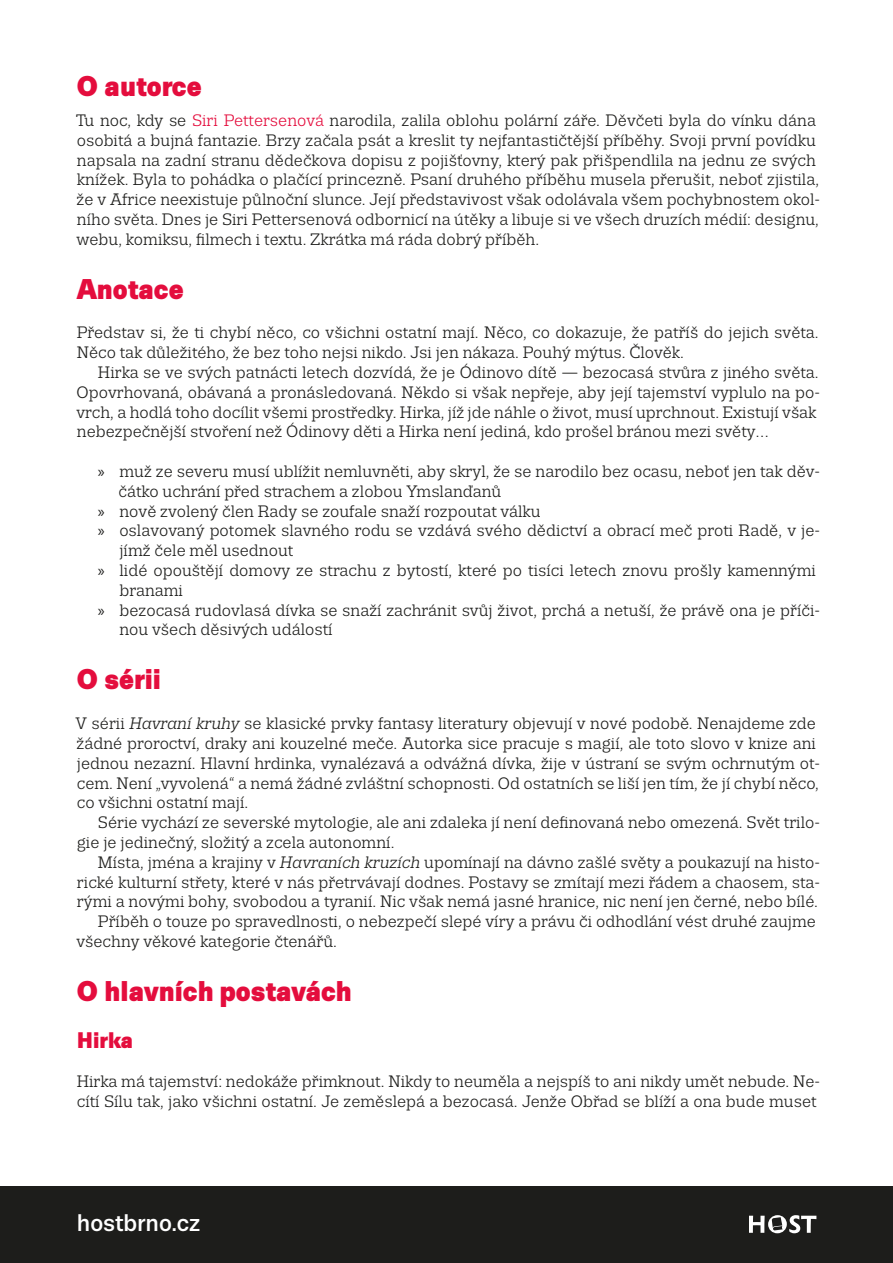
<style>
.page{position:relative;width:893px;height:1263px;background:#fff}
.page>*{position:absolute;margin:0;border:0;box-sizing:border-box;transform-origin:0 0}
.Nadpis_velký{font:900 28.5px "Trivia Sans";color:#e40d3d}
.t1{font:500 24px "Trivia Sans";color:#fff}
.Nadpis_malý{font:900 22.5px "Trivia Sans";color:#e40d3d}
.Text{font:16.5px/19.8px "Trivia Slab";color:#1d1d1b}
.Text_odsazený{font:16.5px/19.8px "Trivia Slab";color:#1d1d1b}
.s1{color:#e40d3d}
.s2{font-family:"Myriad Pro"}
.s3{font-style:italic}
</style>
<div class="page">
<div style="left:0;top:1186px;width:893px;height:77px;background:#1d1d1b"></div>
<svg style="left:749px;top:1215px;width:67px;height:18px"></svg>
<p class="Nadpis_velký" style="left:76px;top:71px;width:127px">O autorce</p>
<p class="Text" style="left:76px;top:111px;width:746px">Tu noc, kdy se <span class="s1">Siri Pettersenová</span> narodila, zalila oblohu polární záře. Děvčeti byla do vínku dána osobitá a bujná fantazie. Brzy začala psát a kreslit ty nejfantastičtější příběhy. Svoji první povídku napsala na zadní stranu dědečkova dopisu z pojišťovny, který pak přišpendlila na jednu ze svých knížek. Byla to pohádka o plačící princezně. Psaní druhého příběhu musela přerušit, neboť zjistila, že v Africe neexistuje půlnoční slunce. Její představivost však odolávala všem pochybnostem okol&shy;ního světa. Dnes je Siri Pettersenová odbornicí na útěky a libuje si ve všech druzích médií: designu, webu, komiksu, filmech i textu. Zkrátka má ráda dobrý příběh.</p>
<p class="Nadpis_velký" style="left:77px;top:273px;width:108px">Anotace</p>
<p class="Text" style="left:77px;top:323px;width:743px">Představ si, že ti chybí něco, co všichni ostatní mají. Něco, co dokazuje, že patříš do jejich světa.<br>Něco tak důležitého, že bez toho nejsi nikdo. Jsi jen nákaza. Pouhý mýtus. Člověk.</p>
<p class="Text_odsazený" style="left:77px;top:363px;width:745px;text-indent:21px">Hirka se ve svých patnácti letech dozvídá, že je Ódinovo dítě — bezocasá stvůra z jiného světa.<br>Opovrhovaná, obávaná a pronásledovaná. Někdo si však nepřeje, aby její tajemství vyplulo na po&shy;vrch, a hodlá toho docílit všemi prostředky. Hirka, jíž jde náhle o život, musí uprchnout. Existují však nebezpečnější stvoření než Ódinovy děti a Hirka není jediná, kdo prošel bránou mezi světy…</p>
<p class="Text" style="left:118px;top:462px;width:703px;text-indent:-21px"><span class="s2">»</span> muž ze severu musí ublížit nemluvněti, aby skryl, že se narodilo bez ocasu, neboť jen tak děv&shy;čátko uchrání před strachem a zlobou Ymslanďanů</p>
<p class="Text" style="left:98px;top:501px;width:444px"><span class="s2">»</span> nově zvolený člen Rady se zoufale snaží rozpoutat válku</p>
<p class="Text" style="left:119px;top:521px;width:702px;text-indent:-22px"><span class="s2">»</span> oslavovaný potomek slavného rodu se vzdává svého dědictví a obrací meč proti Radě, v je&shy;jímž čele měl usednout</p>
<p class="Text" style="left:120px;top:561px;width:698px;text-indent:-22px"><span class="s2">»</span> lidé opouštějí domovy ze strachu z bytostí, které po tisíci letech znovu prošly kamennými branami</p>
<p class="Text" style="left:120px;top:600px;width:702px;text-indent:-22px"><span class="s2">»</span> bezocasá rudovlasá dívka se snaží zachránit svůj život, prchá a netuší, že právě ona je příči&shy;nou všech děsivých událostí</p>
<p class="Nadpis_velký" style="left:76px;top:664px;width:86px">O sérii</p>
<p class="Text" style="left:76px;top:714px;width:746px">V sérii <span class="s3">Havraní kruhy</span> se klasické prvky fantasy literatury objevují v nové podobě. Nenajdeme zde žádné proroctví, draky ani kouzelné meče. Autorka sice pracuje s magií, ale toto slovo v knize ani jednou nezazní. Hlavní hrdinka, vynalézavá a odvážná dívka, žije v ústraní se svým ochrnutým ot&shy;cem. Není „vyvolená“ a nemá žádné zvláštní schopnosti. Od ostatních se liší jen tím, že jí chybí něco, co všichni ostatní mají.</p>
<p class="Text_odsazený" style="left:77px;top:813px;width:745px;text-indent:21px">Série vychází ze severské mytologie, ale ani zdaleka jí není definovaná nebo omezená. Svět trilo&shy;gie je jedinečný, složitý a zcela autonomní.</p>
<p class="Text_odsazený" style="left:77px;top:852px;width:745px;text-align:justify;text-indent:21px">Místa, jména a krajiny v <span class="s3">Havraních kruzích</span> upomínají na dávno zašlé světy a poukazují na histo&shy;rické kulturní střety, které v nás přetrvávají dodnes. Postavy se zmítají mezi řádem a chaosem, sta&shy;rými a novými bohy, svobodou a tyranií. Nic však nemá jasné hranice, nic není jen černé, nebo bílé.</p>
<p class="Text_odsazený" style="left:77px;top:912px;width:741px;text-indent:21px">Příběh o touze po spravedlnosti, o nebezpečí slepé víry a právu či odhodlání vést druhé zaujme všechny věkové kategorie čtenářů.</p>
<p class="Nadpis_velký" style="left:76px;top:975px;width:277px">O hlavních postavách</p>
<p class="Nadpis_malý" style="left:77px;top:1027px;width:58px">Hirka</p>
<p class="Text" style="left:77px;top:1072px;width:745px">Hirka má tajemství: nedokáže přimknout. Nikdy to neuměla a nejspíš to ani nikdy umět nebude. Ne&shy;cítí Sílu tak, jako všichni ostatní. Je zeměslepá a bezocasá. Jenže Obřad se blíží a ona bude muset</p>
<h2 class="t1" style="left:77px;top:1210px;width:125px">hostbrno.cz</h2>
</div>
